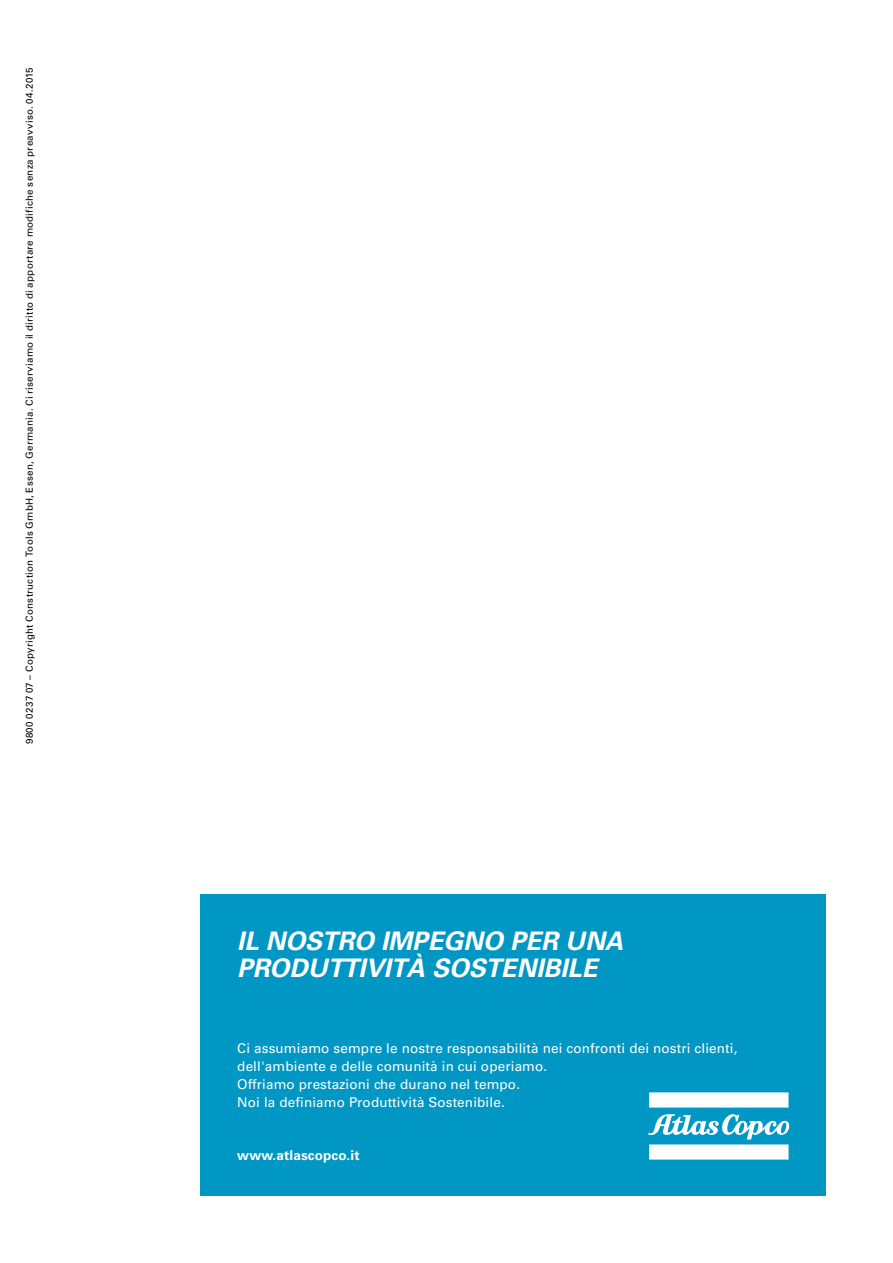
<style>
.page{position:relative;width:893px;height:1263px;background:#fff}
.page>*{position:absolute;margin:0;border:0;box-sizing:border-box;transform-origin:0 0}
.t1{font:italic 700 25.5px/27px "Univers";color:#fff}
.t2{font:13.5px/18px "Univers";letter-spacing:.01em;color:#fff}
.t3{font:700 13.5px "Univers";letter-spacing:.01em;color:#fff}
.t4{font:9.75px "Univers";letter-spacing:.025em;color:#000}
</style>
<div class="page">
<div style="left:201px;top:894px;width:625px;height:302px;background:#0097c4"></div>
<svg style="left:649px;top:1092px;width:139px;height:15px;background:#f7fcfd"></svg>
<svg style="left:648px;top:1114px;width:141px;height:45px"></svg>
<p class="t4" style="left:24px;top:744px;width:678px;rotate:-90deg">9800 0237 07 – Copyright Construction Tools GmbH, Essen, Germania. Ci riserviamo il diritto di apportare modifiche senza preavviso. 04.2015</p>
<h1 class="t1" style="left:237px;top:927px;width:388px">IL NOSTRO IMPEGNO PER UNA<br>PRODUTTIVITÀ SOSTENIBILE</h1>
<p class="t2" style="left:237px;top:1039px;width:502px">Ci assumiamo sempre le nostre responsabilità nei confronti dei nostri clienti, dell'ambiente e delle comunità in cui operiamo.<br>Offriamo prestazioni che durano nel tempo.<br>Noi la definiamo Produttività Sostenibile.</p>
<p class="t3" style="left:237px;top:1147px;width:124px">www.atlascopco.it</p>
</div>
